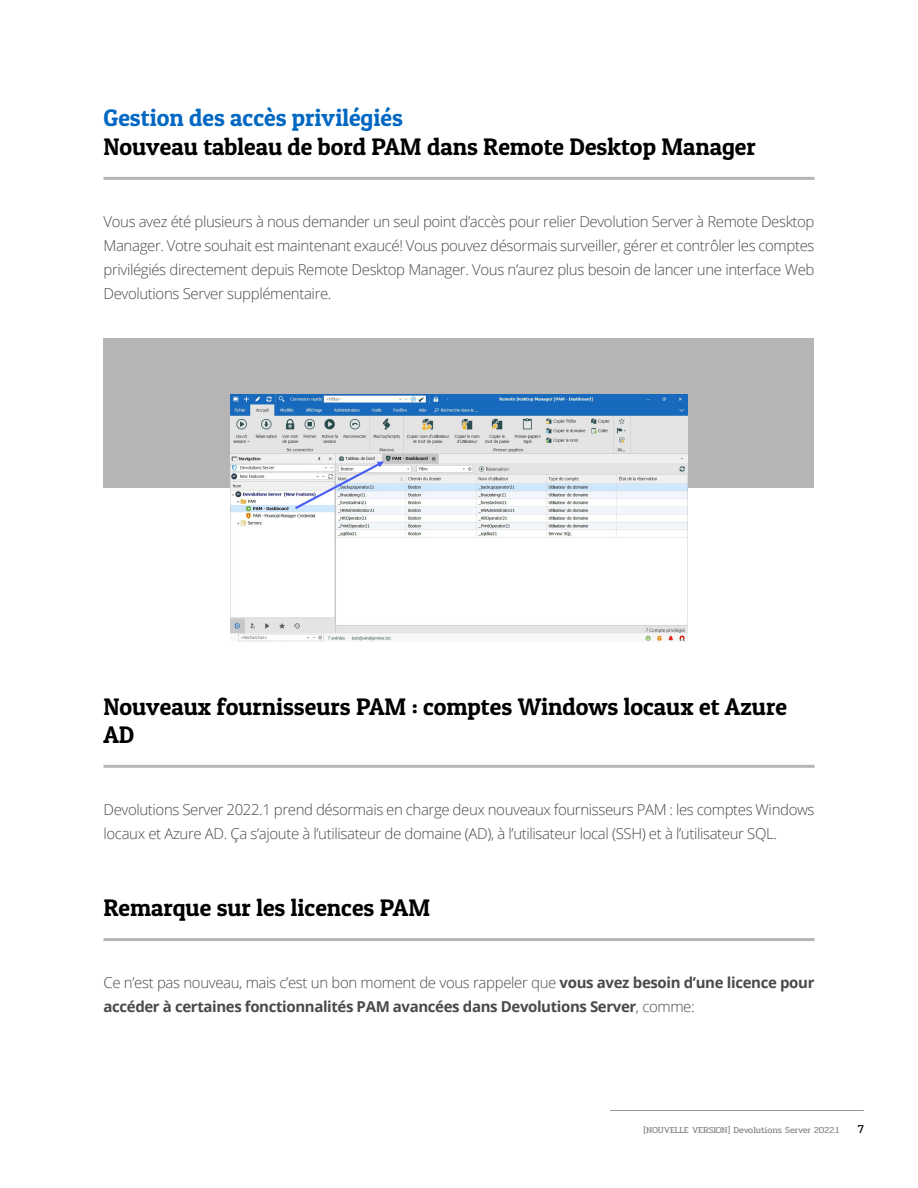
<style>
.page{position:relative;width:918px;height:1188px;background:#fff}
.page>*{position:absolute;margin:0;border:0;box-sizing:border-box;transform-origin:0 0}
.Sous-titre_level2{font:24px/28.8px "Patua One";color:#000}
.Sous-titre_level2-2{font:24px "Patua One";color:#0068c3}
.t1{font:300 15px/24px "Open Sans";letter-spacing:-.025em;color:#4a4a4a;text-align:justify}
.t2{font:700 15px/24px "Open Sans";letter-spacing:-.025em;color:#4a4a4a}
.t3{font:12px "Pridi";color:#000}
.t4{font:9px "Pridi";color:#858485}
.s1{font-weight:300}
</style>
<div class="page">
<hr style="left:610px;top:1110px;width:254px;height:1px;background:#939598">
<hr style="left:104px;top:177px;width:710px;height:3px;background:#969696">
<div style="left:104px;top:338px;width:710px;height:150px;background:#b5b5b5"></div>
<img style="left:230px;top:394px;width:458px;height:247px">
<hr style="left:104px;top:765px;width:710px;height:3px;background:#969696">
<hr style="left:104px;top:938px;width:710px;height:3px;background:#969696">
<p class="Sous-titre_level2-2" style="left:104px;top:103px;width:301px">Gestion des accès privilégiés</p>
<p class="Sous-titre_level2" style="left:104px;top:132px;width:654px">Nouveau tableau de bord PAM dans Remote Desktop Manager</p>
<p class="t1" style="left:104px;top:209px;width:713px">Vous avez été plusieurs à nous demander un seul point d’accès pour relier Devolution Server à Remote Desktop Manager. Votre souhait est maintenant exaucé! Vous pouvez désormais surveiller, gérer et contrôler les comptes privilégiés directement depuis Remote Desktop Manager. Vous n’aurez plus besoin de lancer une interface Web Devolutions Server supplémentaire.</p>
<p class="Sous-titre_level2" style="left:104px;top:692px;width:685px">Nouveaux fournisseurs PAM : comptes Windows locaux et Azure<br>AD</p>
<p class="t1" style="left:104px;top:798px;width:713px">Devolutions Server 2022.1 prend désormais en charge deux nouveaux fournisseurs PAM : les comptes Windows locaux et Azure AD. Ça s’ajoute à l’utilisateur de domaine (AD), à l’utilisateur local (SSH) et à l’utilisateur SQL.</p>
<p class="Sous-titre_level2" style="left:104px;top:893px;width:328px">Remarque sur les licences PAM</p>
<p class="t2" style="left:104px;top:970px;width:712px"><span class="s1">Ce n’est pas nouveau, mais c’est un bon moment de vous rappeler que</span> vous avez besoin d’une licence pour accéder à certaines fonctionnalités PAM avancées dans Devolutions Server<span class="s1">, comme:</span></p>
<p class="t4" style="left:644px;top:1124px;width:197px">[NOUVELLE VERSION] Devolutions Server 2022.1</p>
<p class="t3" style="left:858px;top:1121px;width:8px">7</p>
</div>
